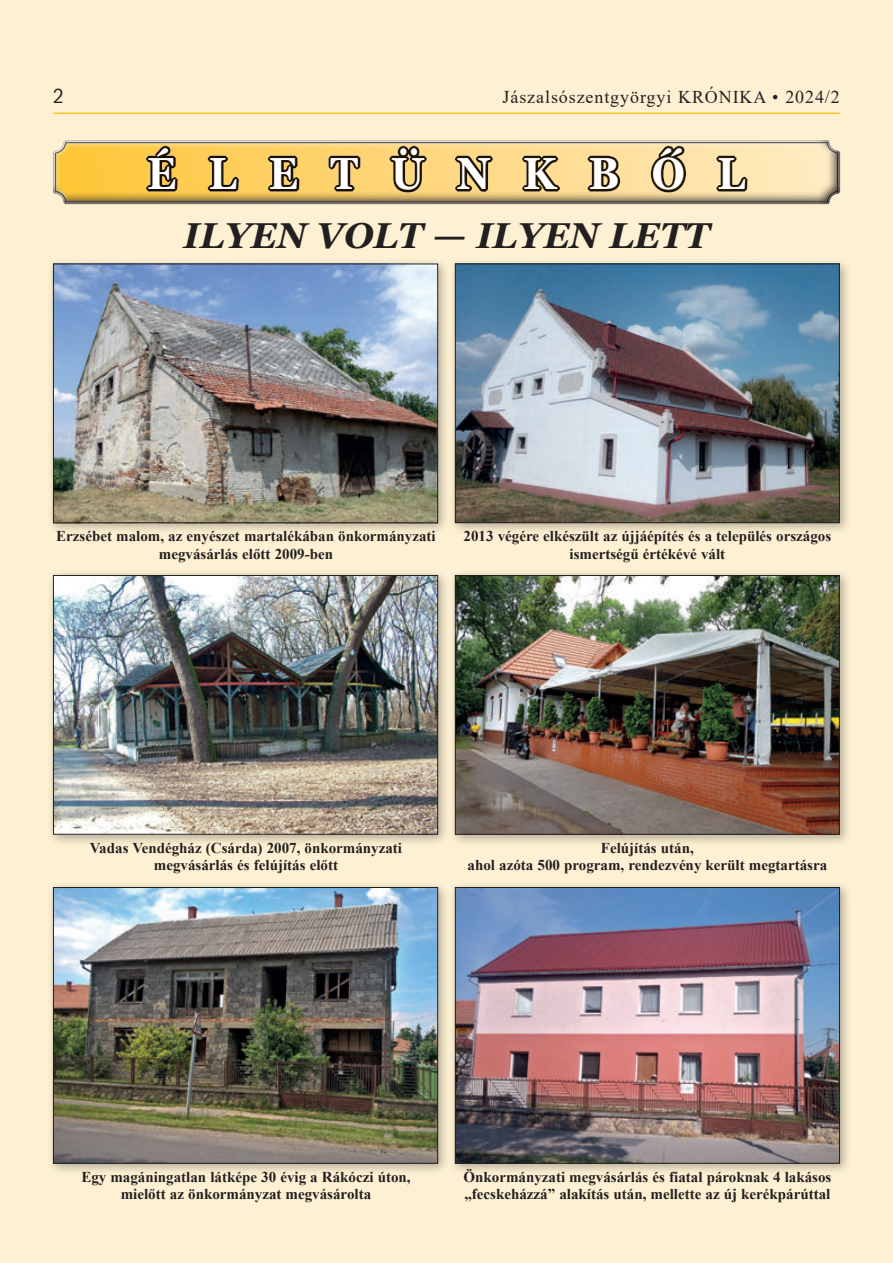
<style>
.page{position:relative;width:893px;height:1263px;background:#fef1d3}
.page>*{position:absolute;margin:0;border:0;box-sizing:border-box;transform-origin:0 0}
.t1{font:700 45px "Georgia";letter-spacing:.8em;color:#fff;scale:.9 1}
.cím{font:italic 700 36px "Georgia";color:#231f20}
.t2{font:condensed 21px "Franklin Gothic Itc TEE";color:#231f20}
.t3{font:18px "Times New Roman";letter-spacing:.05em;color:#231f20}
.képalá{font:700 15px/17.2px "Times New Roman";color:#231f20;text-align:center}
</style>
<div class="page">
<hr style="left:53px;top:113px;width:787px;height:1px;background:#fec422">
<svg style="left:53px;top:140px;width:788px;height:65px;background:#c8ac6d"></svg>
<div style="left:47px;top:569px;width:403px;height:278px;background:#231f20;opacity:.33"></div>
<img style="left:55px;top:577px;width:381px;height:255px">
<div style="left:53px;top:575px;width:385px;height:259px;border:1px solid #231f20"></div>
<div style="left:47px;top:258px;width:403px;height:277px;background:#231f20;opacity:.33"></div>
<img style="left:55px;top:266px;width:381px;height:255px">
<div style="left:53px;top:264px;width:385px;height:259px;border:1px solid #231f20"></div>
<div style="left:449px;top:569px;width:403px;height:278px;background:#231f20;opacity:.33"></div>
<img style="left:457px;top:577px;width:381px;height:255px">
<div style="left:455px;top:575px;width:385px;height:259px;border:1px solid #231f20"></div>
<div style="left:449px;top:258px;width:403px;height:277px;background:#231f20;opacity:.33"></div>
<img style="left:457px;top:266px;width:381px;height:255px">
<div style="left:455px;top:264px;width:385px;height:259px;border:1px solid #231f20"></div>
<div style="left:47px;top:881px;width:403px;height:294px;background:#231f20;opacity:.33"></div>
<img style="left:55px;top:889px;width:381px;height:272px">
<div style="left:53px;top:887px;width:385px;height:276px;border:1px solid #231f20"></div>
<div style="left:449px;top:881px;width:403px;height:294px;background:#231f20;opacity:.33"></div>
<img style="left:457px;top:889px;width:381px;height:272px">
<div style="left:455px;top:887px;width:385px;height:276px;border:1px solid #231f20"></div>
<p class="t2" style="left:53px;top:85px;width:12px">2</p>
<p class="t3" style="left:503px;top:85px;width:339px">Jászalsószentgyörgyi KRÓNIKA • 2024/2</p>
<h1 class="t1" style="left:147px;top:145px;width:666px">ÉLETÜNKBŐL</h1>
<p class="cím" style="left:183px;top:213px;width:527px">ILYEN VOLT — ILYEN LETT</p>
<p class="képalá" style="left:56px;top:527px;width:381px">Erzsébet malom, az enyészet martalékában önkormányzati megvásárlás előtt 2009-ben</p>
<p class="képalá" style="left:464px;top:527px;width:369px">2013 végére elkészült az újjáépítés és a település országos ismertségű értékévé vált</p>
<p class="képalá" style="left:90px;top:839px;width:314px">Vadas Vendégház (Csárda) 2007, önkormányzati megvásárlás és felújítás előtt</p>
<p class="képalá" style="left:468px;top:839px;width:361px">Felújítás után,<br>ahol azóta 500 program, rendezvény került megtartásra</p>
<p class="képalá" style="left:81px;top:1168px;width:331px">Egy magáningatlan látképe 30 évig a Rákóczi úton, mielőtt az önkormányzat megvásárolta</p>
<p class="képalá" style="left:463px;top:1168px;width:369px;text-align:left">Önkormányzati megvásárlás és fiatal pároknak 4 lakásos „fecskeházzá” alakítás után, mellette az új kerékpárúttal</p>
</div>
